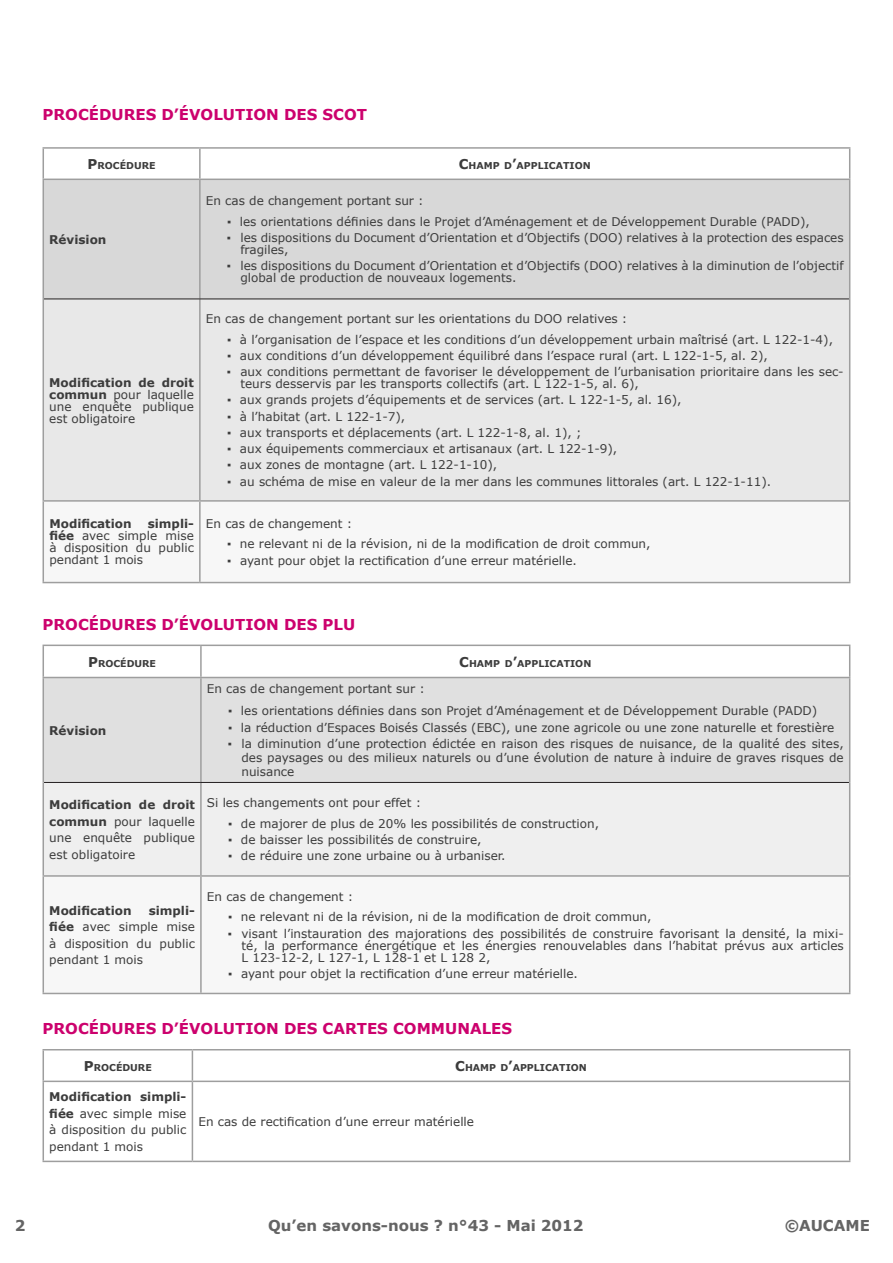
<style>
.page{position:relative;width:893px;height:1263px;background:#fff}
.page>*{position:absolute;margin:0;border:0;box-sizing:border-box;transform-origin:0 0}
.t1{font:700 15px "Verdana";color:#cc016d}
.t2{font:700 15px "Verdana";color:#646464}
.t3{font:12px/12px "Verdana";color:#3c3c3c;text-align:justify}
.t4{font:700 12px "Verdana";color:#3c3c3c}
.t5{font:700 9.45px "Verdana";color:#3c3c3c}
.s1{font-size:13.5px}
.s2{font-weight:700}
</style>
<div class="page">
<div style="left:44px;top:180px;width:805px;height:119px;background:#d8d8d8"></div>
<div style="left:44px;top:300px;width:805px;height:200px;background:#e8e8e8"></div>
<svg style="left:44px;top:502px;width:805px;height:80px"></svg>
<hr style="left:43px;top:180px;width:1px;height:119px;background:#9e9e9e">
<hr style="left:199px;top:180px;width:2px;height:119px;background:#9e9e9e">
<hr style="left:849px;top:180px;width:1px;height:119px;background:#9e9e9e">
<hr style="left:43px;top:299px;width:1px;height:201px;background:#9e9e9e">
<hr style="left:199px;top:299px;width:2px;height:201px;background:#9e9e9e">
<hr style="left:849px;top:299px;width:1px;height:201px;background:#9e9e9e">
<hr style="left:43px;top:500px;width:157px;height:2px;background:#9e9e9e">
<hr style="left:43px;top:502px;width:1px;height:80px;background:#9e9e9e">
<hr style="left:200px;top:500px;width:650px;height:2px;background:#9e9e9e">
<hr style="left:199px;top:502px;width:2px;height:80px;background:#9e9e9e">
<hr style="left:849px;top:502px;width:1px;height:80px;background:#9e9e9e">
<hr style="left:43px;top:582px;width:157px;height:1px;background:#9e9e9e">
<hr style="left:200px;top:582px;width:650px;height:1px;background:#9e9e9e">
<hr style="left:44px;top:299px;width:156px;height:1px;background:#231f20">
<hr style="left:200px;top:299px;width:649px;height:1px;background:#231f20">
<hr style="left:43px;top:147px;width:157px;height:2px;background:#9e9e9e">
<hr style="left:43px;top:149px;width:1px;height:30px;background:#9e9e9e">
<hr style="left:43px;top:179px;width:157px;height:1px;background:#9e9e9e">
<hr style="left:200px;top:147px;width:650px;height:2px;background:#9e9e9e">
<hr style="left:199px;top:149px;width:2px;height:30px;background:#9e9e9e">
<hr style="left:849px;top:149px;width:1px;height:30px;background:#9e9e9e">
<hr style="left:200px;top:179px;width:650px;height:1px;background:#9e9e9e">
<div style="left:44px;top:678px;width:805px;height:104px;background:#e0e0e0"></div>
<div style="left:44px;top:783px;width:805px;height:92px;background:#efefef"></div>
<svg style="left:44px;top:877px;width:805px;height:116px"></svg>
<hr style="left:43px;top:678px;width:1px;height:104px;background:#9e9e9e">
<hr style="left:200px;top:678px;width:2px;height:104px;background:#9e9e9e">
<hr style="left:849px;top:678px;width:1px;height:104px;background:#9e9e9e">
<hr style="left:43px;top:782px;width:1px;height:93px;background:#9e9e9e">
<hr style="left:200px;top:783px;width:2px;height:92px;background:#9e9e9e">
<hr style="left:849px;top:782px;width:1px;height:93px;background:#9e9e9e">
<hr style="left:43px;top:875px;width:158px;height:2px;background:#9e9e9e">
<hr style="left:43px;top:877px;width:1px;height:116px;background:#9e9e9e">
<hr style="left:201px;top:875px;width:649px;height:2px;background:#9e9e9e">
<hr style="left:200px;top:877px;width:2px;height:116px;background:#9e9e9e">
<hr style="left:849px;top:877px;width:1px;height:116px;background:#9e9e9e">
<hr style="left:43px;top:993px;width:158px;height:1px;background:#9e9e9e">
<hr style="left:201px;top:993px;width:649px;height:1px;background:#9e9e9e">
<hr style="left:44px;top:782px;width:157px;height:1px;background:#231f20">
<hr style="left:201px;top:782px;width:648px;height:1px;background:#231f20">
<hr style="left:43px;top:645px;width:158px;height:1px;background:#9e9e9e">
<hr style="left:43px;top:646px;width:1px;height:31px;background:#9e9e9e">
<hr style="left:43px;top:677px;width:158px;height:1px;background:#9e9e9e">
<hr style="left:201px;top:645px;width:649px;height:1px;background:#9e9e9e">
<hr style="left:200px;top:646px;width:2px;height:31px;background:#9e9e9e">
<hr style="left:849px;top:646px;width:1px;height:31px;background:#9e9e9e">
<hr style="left:201px;top:677px;width:649px;height:1px;background:#9e9e9e">
<hr style="left:43px;top:1049px;width:149px;height:1px;background:#9e9e9e">
<hr style="left:43px;top:1050px;width:1px;height:30px;background:#9e9e9e">
<hr style="left:192px;top:1049px;width:658px;height:1px;background:#9e9e9e">
<hr style="left:192px;top:1050px;width:1px;height:30px;background:#9e9e9e">
<hr style="left:849px;top:1050px;width:1px;height:30px;background:#9e9e9e">
<hr style="left:43px;top:1080px;width:149px;height:2px;background:#9e9e9e">
<hr style="left:43px;top:1082px;width:1px;height:79px;background:#9e9e9e">
<hr style="left:192px;top:1080px;width:658px;height:2px;background:#9e9e9e">
<hr style="left:192px;top:1082px;width:1px;height:79px;background:#9e9e9e">
<hr style="left:849px;top:1082px;width:1px;height:79px;background:#9e9e9e">
<hr style="left:43px;top:1161px;width:149px;height:1px;background:#9e9e9e">
<hr style="left:192px;top:1161px;width:658px;height:1px;background:#9e9e9e">
<p class="t1" style="left:43px;top:105px;width:325px">Procédu res d’évolution des SCoT</p>
<p class="t5" style="left:88px;top:159px;width:69px"><span class="s1">P</span>ROCÉDURE</p>
<p class="t5" style="left:459px;top:159px;width:134px"><span class="s1">C</span>HAMP D<span class="s1">’</span>APPLICATION</p>
<p class="t4" style="left:49px;top:232px;width:59px">Révision</p>
<p class="t3" style="left:49px;top:376px;width:146px"><span class="s2">Modification de droit commun</span> pour laquelle une enquête publique est obligatoire</p>
<p class="t3" style="left:206px;top:194px;width:219px">En cas de changement portant sur :</p>
<p class="t3" style="left:227px;top:215px;width:584px">▪ les orientations définies dans le Projet d’Aménagement et de Développement Durable (PADD),</p>
<p class="t3" style="left:240px;top:231px;width:605px;text-indent:-14px">▪ les dispositions du Document d’Orientation et d’Objectifs (DOO) relatives à la protection des espaces fragiles,</p>
<p class="t3" style="left:240px;top:259px;width:605px;text-indent:-14px">▪ les dispositions du Document d’Orientation et d’Objectifs (DOO) relatives à la diminution de l’objectif global de production de nouveaux logements.</p>
<p class="t3" style="left:206px;top:312px;width:423px">En cas de changement portant sur les orientations du DOO relatives :</p>
<p class="t3" style="left:227px;top:333px;width:607px">▪ à l’organisation de l’espace et les conditions d’un développement urbain maîtrisé (art. L 122-1-4),</p>
<p class="t3" style="left:227px;top:349px;width:542px">▪ aux conditions d’un développement équilibré dans l’espace rural (art. L 122-1-5, al. 2),</p>
<p class="t3" style="left:240px;top:365px;width:605px;text-indent:-13px">▪ aux conditions permettant de favoriser le développement de l’urbanisation prioritaire dans les sec&shy;teurs desservis par les transports collectifs (art. L 122-1-5, al. 6),</p>
<p class="t3" style="left:227px;top:394px;width:456px">▪ aux grands projets d’équipements et de services (art. L 122-1-5, al. 16),</p>
<p class="t3" style="left:227px;top:410px;width:180px">▪ à l’habitat (art. L 122-1-7),</p>
<p class="t3" style="left:227px;top:426px;width:356px">▪ aux transports et déplacements (art. L 122-1-8, al. 1), ;</p>
<p class="t3" style="left:227px;top:442px;width:392px">▪ aux équipements commerciaux et artisanaux (art. L 122-1-9),</p>
<p class="t3" style="left:227px;top:459px;width:271px">▪ aux zones de montagne (art. L 122-1-10),</p>
<p class="t3" style="left:227px;top:475px;width:545px">▪ au schéma de mise en valeur de la mer dans les communes littorales (art. L 122-1-11).</p>
<p class="t3" style="left:49px;top:517px;width:146px;text-indent:98px"><span class="s2">simpli&shy;fiée</span> avec simple mise à disposition du public pendant 1 mois</p>
<p class="t3" style="left:206px;top:517px;width:148px">En cas de changement :</p>
<p class="t4" style="left:49px;top:516px;width:84px">Modification</p>
<p class="t3" style="left:227px;top:538px;width:425px">▪ ne relevant ni de la révision, ni de la modification de droit commun,</p>
<p class="t3" style="left:227px;top:554px;width:351px">▪ ayant pour objet la rectification d’une erreur matérielle.</p>
<p class="t1" style="left:43px;top:615px;width:314px">Procédu res d’évolution des PLU</p>
<p class="t5" style="left:88px;top:657px;width:69px"><span class="s1">P</span>ROCÉDURE</p>
<p class="t5" style="left:459px;top:657px;width:134px"><span class="s1">C</span>HAMP D<span class="s1">’</span>APPLICATION</p>
<p class="t4" style="left:49px;top:722px;width:59px">Révision</p>
<p class="t3" style="left:207px;top:682px;width:219px">En cas de changement portant sur :</p>
<p class="t3" style="left:228px;top:705px;width:591px">▪ les orientations définies dans son Projet d’Aménagement et de Développement Durable (PADD)</p>
<p class="t3" style="left:228px;top:721px;width:608px">▪ la réduction d’Espaces Boisés Classés (EBC), une zone agricole ou une zone naturelle et forestière</p>
<p class="t3" style="left:241px;top:736px;width:604px;line-height:14.2px;text-indent:-14px">▪ la diminution d’une protection édictée en raison des risques de nuisance, de la qualité des sites, des paysages ou des milieux naturels ou d’une évolution de nature à induire de graves risques de nuisance</p>
<p class="t3" style="left:49px;top:796px;width:147px;line-height:16.5px"><span class="s2">Modification de droit commun</span> pour laquelle une enquête publique est obligatoire</p>
<p class="t3" style="left:207px;top:796px;width:216px">Si les changements ont pour effet :</p>
<p class="t3" style="left:228px;top:817px;width:372px">▪ de majorer de plus de 20% les possibilités de construction,</p>
<p class="t3" style="left:228px;top:833px;width:255px">▪ de baisser les possibilités de construire,</p>
<p class="t3" style="left:228px;top:849px;width:279px">▪ de réduire une zone urbaine ou à urbaniser.</p>
<p class="t3" style="left:207px;top:890px;width:148px">En cas de changement :</p>
<p class="t3" style="left:228px;top:910px;width:425px">▪ ne relevant ni de la révision, ni de la modification de droit commun,</p>
<p class="t3" style="left:241px;top:927px;width:604px;text-indent:-13px">▪ visant l’instauration des majorations des possibilités de construire favorisant la densité, la mixi&shy;té, la performance énergétique et les énergies renouvelables dans l’habitat prévus aux articles L 123-12-2, L 127-1, L 128-1 et L 128 2,</p>
<p class="t3" style="left:228px;top:967px;width:351px">▪ ayant pour objet la rectification d’une erreur matérielle.</p>
<p class="t1" style="left:43px;top:1019px;width:388px">Procédu res d’évolution des cartes commu</p>
<p class="t1" style="left:457px;top:1019px;width:56px">nales</p>
<p class="t5" style="left:84px;top:1061px;width:69px"><span class="s1">P</span>ROCÉDURE</p>
<p class="t5" style="left:455px;top:1061px;width:133px"><span class="s1">C</span>HAMP D<span class="s1">’</span>APPLICATION</p>
<p class="t3" style="left:49px;top:1088px;width:139px;line-height:16.5px"><span class="s2">Modification simpli&shy;fiée</span> avec simple mise à disposition du public pendant 1 mois</p>
<p class="t4" style="left:49px;top:902px;width:84px">Modification</p>
<p class="t3" style="left:49px;top:901px;width:147px;line-height:16.5px;text-indent:99px"><span class="s2">simpli&shy;fiée</span> avec simple mise à disposition du public pendant 1 mois</p>
<p class="t3" style="left:198px;top:1115px;width:277px">En cas de rectification d’une erreur matérielle</p>
<p class="t2" style="left:15px;top:1216px;width:12px">2</p>
<p class="t2" style="left:268px;top:1216px;width:317px">Qu’en savons-nous ? n°43 - Mai 2012</p>
<p class="t2" style="left:785px;top:1216px;width:87px">©AUCAME</p>
</div>
